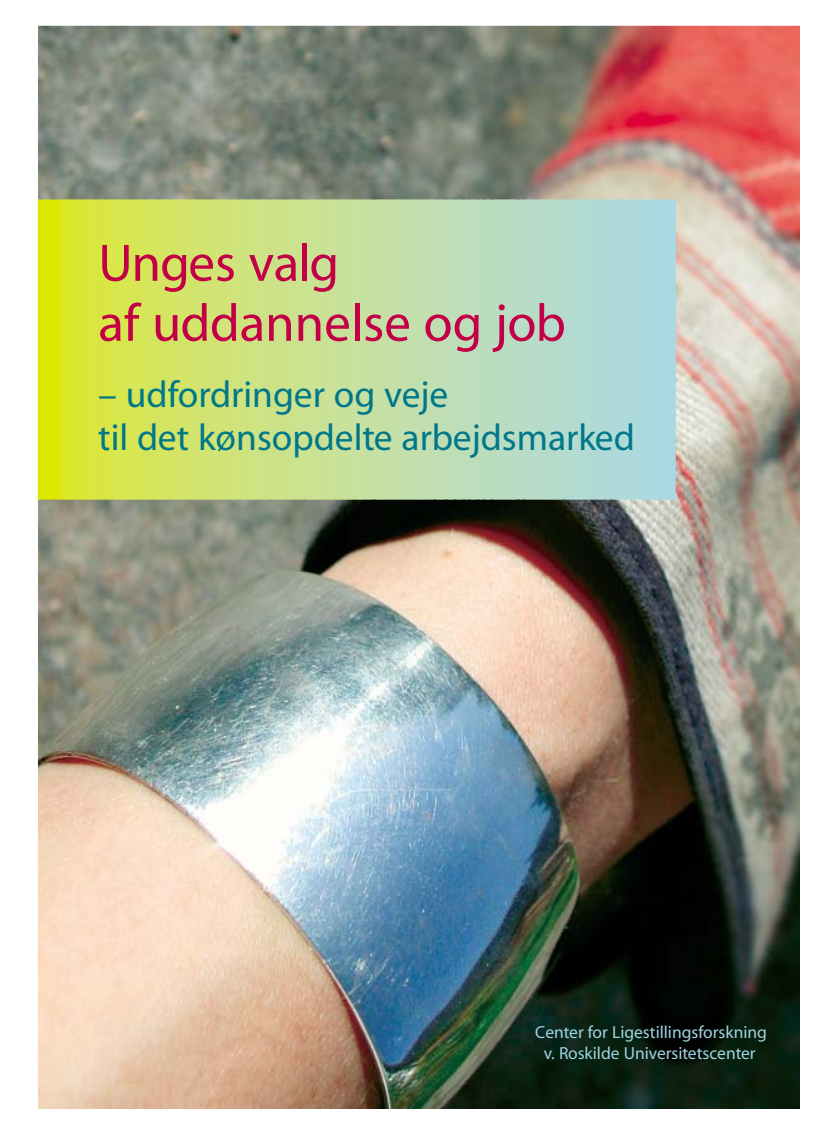
<style>
.page{position:relative;width:822px;height:1129px;background:#fff}
.page>*{position:absolute;margin:0;border:0;box-sizing:border-box;transform-origin:0 0}
.t1{font:600 53.12px/60px "Praxis EF";letter-spacing:-.005em;color:#c30047}
.t2{font:300 37.5px/42.5px "Praxis EF";color:#00788a}
.t3{font:300 17.5px/21px "Praxis EF";color:#9fd3e1;text-align:center}
</style>
<div class="page">
<img style="left:440px;top:26px;width:360px;height:1083px">
<svg style="left:440px;top:200px;width:236px;height:299px;background:#b4dbcc"></svg>
<img style="left:37px;top:25px;width:403px;height:1084px">
<h1 class="t1" style="left:98px;top:235px;width:469px">Unges valg<br>af uddannelse og job</h1>
<h2 class="t2" style="left:98px;top:375px;width:538px">– udfordringer og veje<br>til det kønsopdelte arbejdsmarked</h2>
<p class="t3" style="left:535px;top:1022px;width:233px">Center for Ligestillingsforskning v. Roskilde Universitetscenter</p>
</div>
